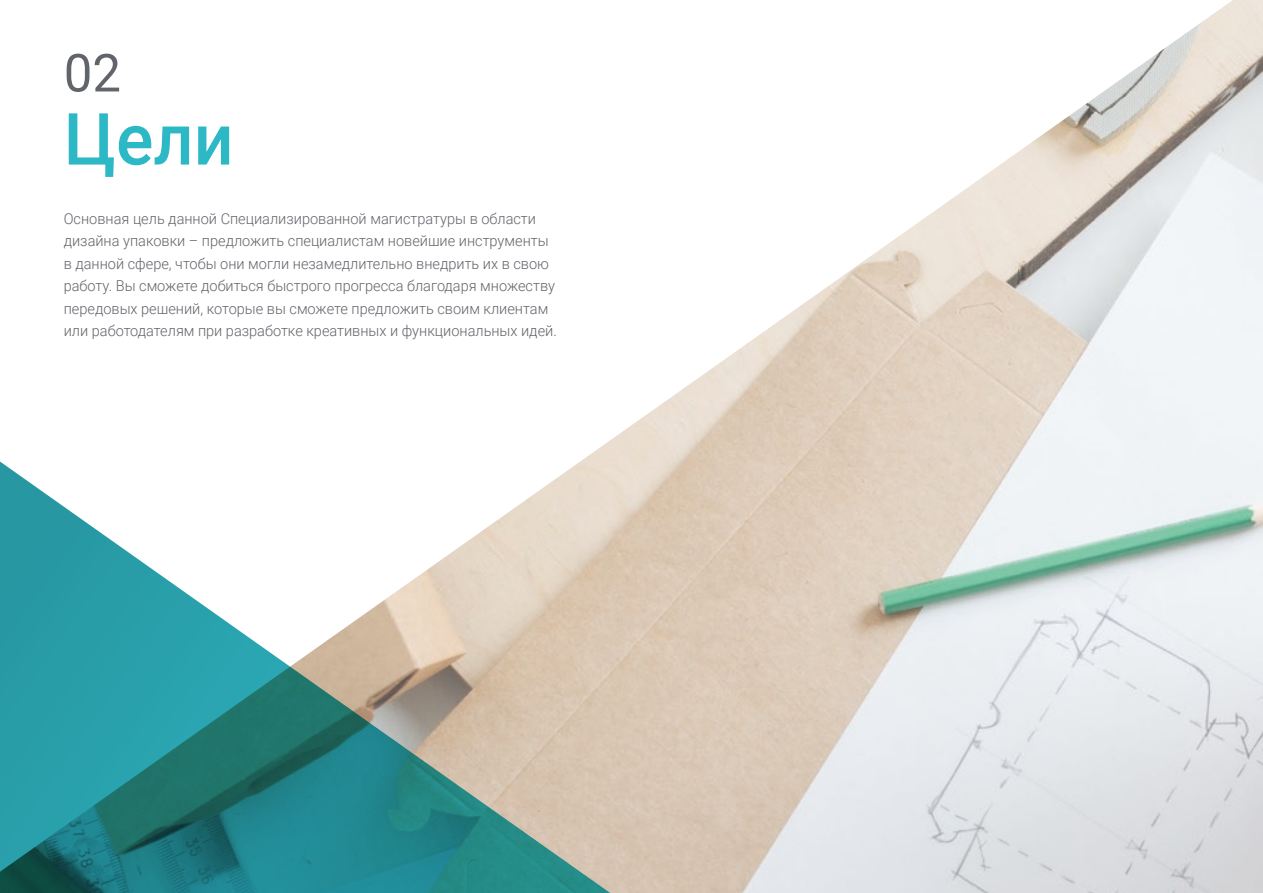
<style>
.page{position:relative;width:1263px;height:893px;background:#fff}
.page>*{position:absolute;margin:0;border:0;box-sizing:border-box;transform-origin:0 0}
.t1{font:500 72px "Roboto";color:#2db8c5}
.t2{font:52.5px "Roboto";color:#61646a}
.t3{font:300 15px/22.5px "Roboto";color:#61646a}
</style>
<div class="page">
<img style="left:602px;top:0;width:661px;height:893px">
<svg style="left:0;top:446px;width:640px;height:447px"></svg>
<h2 class="t2" style="left:64px;top:36px;width:59px">02</h2>
<h1 class="t1" style="left:64px;top:89px;width:171px">Цели</h1>
<p class="t3" style="left:64px;top:207px;width:494px">Основная цель данной Специализированной магистратуры в области дизайна упаковки – предложить специалистам новейшие инструменты в данной сфере, чтобы они могли незамедлительно внедрить их в свою работу. Вы сможете добиться быстрого прогресса благодаря множеству передовых решений, которые вы сможете предложить своим клиентам или работодателям при разработке креативных и функциональных идей.</p>
</div>
